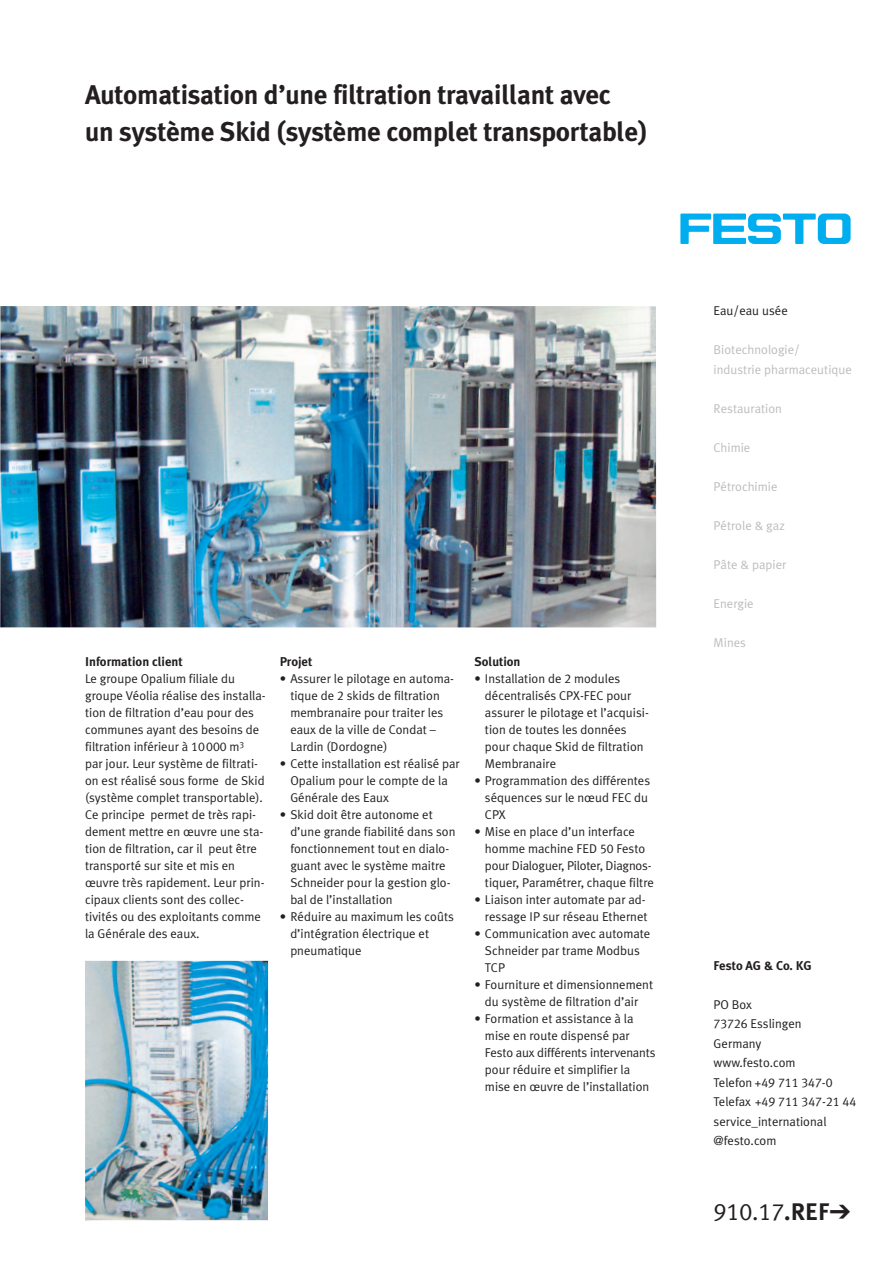
<style>
.page{position:relative;width:893px;height:1263px;background:#fff}
.page>*{position:absolute;margin:0;border:0;box-sizing:border-box;transform-origin:0 0}
.t1{font:700 27px/37.5px "Meta Plus LF";letter-spacing:-.01em;color:#231f20}
.t2{font:24px "Meta Plus LF";color:#231f20}
.t3{font:12.75px/17px "Meta Plus LF";color:#231f20}
.t4{font:12.75px/19.5px "Meta Plus LF";color:#bcbdc0}
.t5{font:700 12.75px "Meta Plus LF";color:#231f20}
.s1{font-weight:700}
</style>
<div class="page">
<svg style="left:680px;top:214px;width:170px;height:30px"></svg>
<img style="left:0;top:306px;width:656px;height:321px">
<img style="left:85px;top:961px;width:183px;height:259px">
<h1 class="t1" style="left:85px;top:79px;width:563px">Automatisation d’une filtration travaillant avec<br>un système Skid (système complet transportable)</h1>
<p class="t5" style="left:85px;top:657px;width:99px">Information client</p>
<p class="t3" style="left:85px;top:671px;width:182px">Le groupe Opalium filiale du groupe Véolia réalise des installa&shy;tion de filtration d’eau pour des communes ayant des besoins de filtration inférieur à 10000 m<sup>3<br></sup>par jour. Leur système de filtrati&shy;on est réalisé sous forme de Skid (système complet transportable).<br>Ce principe permet de très rapi&shy;dement mettre en œuvre une sta&shy;tion de filtration, car il peut être transporté sur site et mis en œuvre très rapidement. Leur prin&shy;cipaux clients sont des collec&shy;tivités ou des exploitants comme la Générale des eaux.</p>
<p class="t5" style="left:280px;top:657px;width:34px">Projet</p>
<p class="t3" style="left:290px;top:671px;width:165px;text-indent:-11px">• Assurer le pilotage en automa&shy;tique de 2 skids de filtration membranaire pour traiter les eaux de la ville de Condat –<br>Lardin (Dordogne)</p>
<p class="t3" style="left:290px;top:756px;width:171px;text-indent:-11px">• Cette installation est réalisé par<br>Opalium pour le compte de la<br>Générale des Eaux</p>
<p class="t3" style="left:290px;top:807px;width:167px;text-indent:-11px">• Skid doit être autonome et d’une grande fiabilité dans son fonctionnement tout en dialo&shy;guant avec le système maitre<br>Schneider pour la gestion glo&shy;bal de l’installation</p>
<p class="t3" style="left:290px;top:909px;width:165px;text-indent:-11px">• Réduire au maximum les coûts d’intégration électrique et pneumatique</p>
<p class="t5" style="left:474px;top:657px;width:48px">Solution</p>
<p class="t3" style="left:485px;top:671px;width:165px;text-indent:-11px">• Installation de 2 modules décentralisés CPX-FEC pour assurer le pilotage et l’acquisi&shy;tion de toutes les données pour chaque Skid de filtration<br>Membranaire</p>
<p class="t3" style="left:485px;top:773px;width:167px;text-indent:-11px">• Programmation des différentes séquences sur le nœud FEC du<br>CPX</p>
<p class="t3" style="left:485px;top:824px;width:170px;text-indent:-11px">• Mise en place d’un interface homme machine FED 50 Festo pour Dialoguer, Piloter, Diagnos&shy;tiquer, Paramétrer, chaque filtre</p>
<p class="t3" style="left:474px;top:892px;width:175px;text-align:right">• Liaison inter automate par ad&shy;ressage IP sur réseau Ethernet</p>
<p class="t3" style="left:485px;top:926px;width:167px;text-indent:-11px">• Communication avec automate<br>Schneider par trame Modbus<br>TCP</p>
<p class="t3" style="left:474px;top:977px;width:180px;text-align:center">• Fourniture et dimensionnement du système de filtration d’air</p>
<p class="t3" style="left:485px;top:1011px;width:172px;text-indent:-11px">• Formation et assistance à la mise en route dispensé par<br>Festo aux différents intervenants pour réduire et simplifier la mise en œuvre de l’installation</p>
<p class="t3" style="left:713px;top:304px;width:76px">Eau/eau usée</p>
<p class="t4" style="left:713px;top:341px;width:140px">Biotechnologie/<br>industrie pharmaceutique</p>
<p class="t4" style="left:713px;top:400px;width:70px">Restauration</p>
<p class="t4" style="left:713px;top:439px;width:38px">Chimie</p>
<p class="t4" style="left:713px;top:478px;width:65px">Pétrochimie</p>
<p class="t4" style="left:713px;top:517px;width:73px">Pétrole &amp; gaz</p>
<p class="t4" style="left:713px;top:556px;width:74px">Pâte &amp; papier</p>
<p class="t4" style="left:713px;top:595px;width:42px">Energie</p>
<p class="t4" style="left:713px;top:634px;width:34px">Mines</p>
<p class="t5" style="left:713px;top:961px;width:99px">Festo AG &amp; Co. KG</p>
<p class="t3" style="left:713px;top:996px;width:144px;line-height:19.5px">PO Box<br>73726 Esslingen<br>Germany<br>www.festo.com<br>Telefon +49 711 347-0<br>Telefax +49 711 347-21 44 service_international @festo.com</p>
<h2 class="t2" style="left:713px;top:1204px;width:139px">910.17<span class="s1">.REF</span>➔</h2>
</div>
